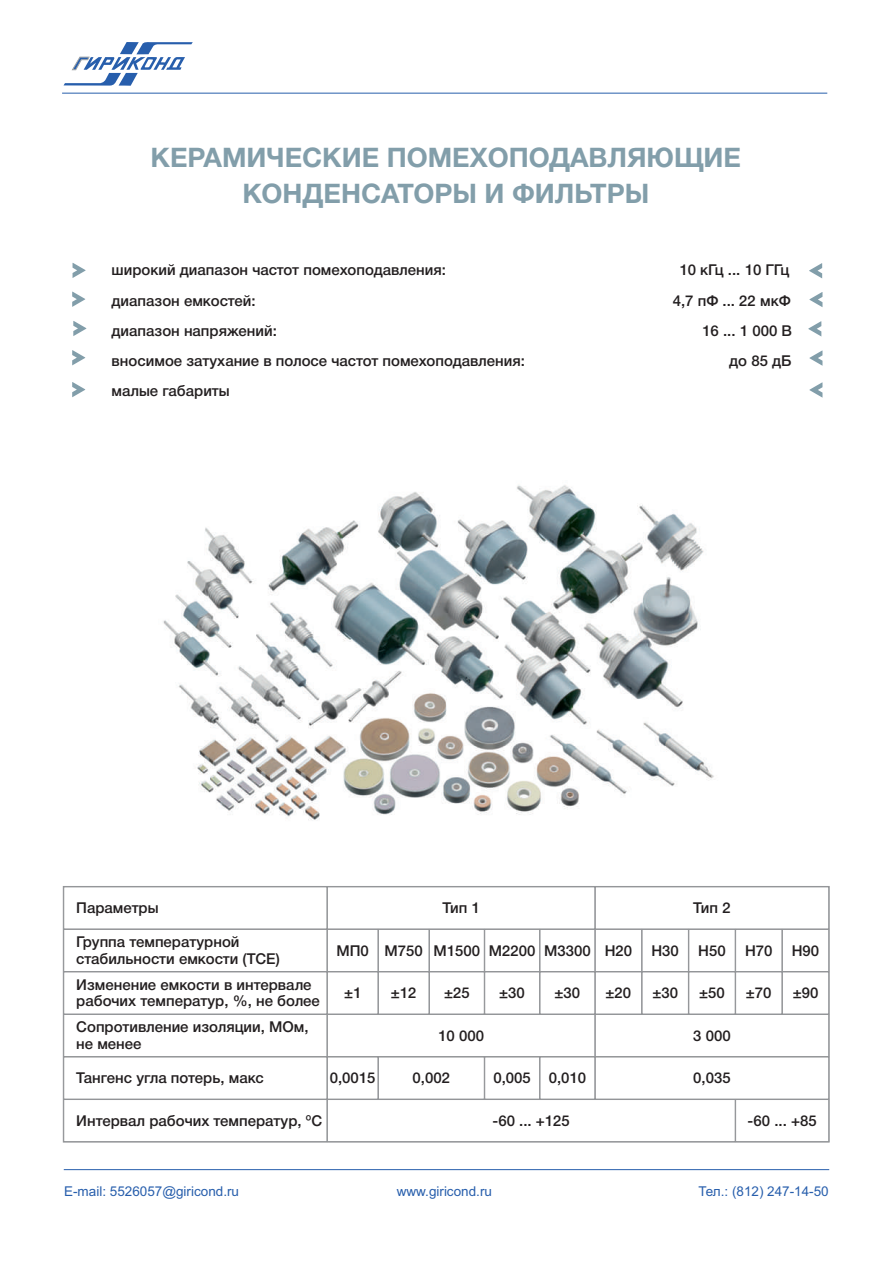
<style>
.page{position:relative;width:893px;height:1263px;background:#fff}
.page>*{position:absolute;margin:0;border:0;box-sizing:border-box;transform-origin:0 0}
.t1{font:700 27px/36.2px "Helvetica Neue Cyr";color:#829eaa;text-align:center}
.t2{font:500 15px/16.6px "Helvetica Neue Cyr";color:#231f20}
.t3{font:13.5px "Arial";color:#275eac}
.s1{font-family:"Arial";font-weight:400}
</style>
<div class="page">
<svg style="left:73px;top:263px;width:13px;height:15px"></svg>
<svg style="left:72px;top:292px;width:13px;height:15px"></svg>
<svg style="left:73px;top:321px;width:13px;height:15px"></svg>
<svg style="left:72px;top:350px;width:13px;height:15px"></svg>
<div style="left:64px;top:887px;width:263px;height:42px;border:1px solid #939598"></div>
<div style="left:327px;top:887px;width:268px;height:42px;border:1px solid #939598"></div>
<div style="left:595px;top:887px;width:234px;height:42px;border:1px solid #939598"></div>
<div style="left:64px;top:929px;width:263px;height:43px;border:1px solid #939598"></div>
<div style="left:327px;top:929px;width:51px;height:43px;border:1px solid #939598"></div>
<div style="left:378px;top:929px;width:51px;height:43px;border:1px solid #939598"></div>
<div style="left:429px;top:929px;width:55px;height:43px;border:1px solid #939598"></div>
<div style="left:484px;top:929px;width:56px;height:43px;border:1px solid #939598"></div>
<div style="left:540px;top:929px;width:55px;height:43px;border:1px solid #939598"></div>
<div style="left:595px;top:929px;width:47px;height:43px;border:1px solid #939598"></div>
<div style="left:642px;top:929px;width:47px;height:43px;border:1px solid #939598"></div>
<div style="left:689px;top:929px;width:46px;height:43px;border:1px solid #939598"></div>
<div style="left:735px;top:929px;width:47px;height:43px;border:1px solid #939598"></div>
<div style="left:782px;top:929px;width:47px;height:43px;border:1px solid #939598"></div>
<div style="left:64px;top:972px;width:263px;height:42px;border:1px solid #939598"></div>
<div style="left:327px;top:972px;width:51px;height:42px;border:1px solid #939598"></div>
<div style="left:378px;top:972px;width:51px;height:42px;border:1px solid #939598"></div>
<div style="left:429px;top:972px;width:55px;height:42px;border:1px solid #939598"></div>
<div style="left:484px;top:972px;width:56px;height:42px;border:1px solid #939598"></div>
<div style="left:540px;top:972px;width:55px;height:42px;border:1px solid #939598"></div>
<div style="left:595px;top:972px;width:47px;height:42px;border:1px solid #939598"></div>
<div style="left:642px;top:972px;width:47px;height:42px;border:1px solid #939598"></div>
<div style="left:689px;top:972px;width:46px;height:42px;border:1px solid #939598"></div>
<div style="left:735px;top:972px;width:47px;height:42px;border:1px solid #939598"></div>
<div style="left:782px;top:972px;width:47px;height:42px;border:1px solid #939598"></div>
<div style="left:64px;top:1014px;width:263px;height:43px;border:1px solid #939598"></div>
<div style="left:327px;top:1014px;width:268px;height:43px;border:1px solid #939598"></div>
<div style="left:595px;top:1014px;width:234px;height:43px;border:1px solid #939598"></div>
<div style="left:64px;top:1057px;width:263px;height:42px;border:1px solid #939598"></div>
<div style="left:327px;top:1057px;width:51px;height:42px;border:1px solid #939598"></div>
<div style="left:378px;top:1057px;width:106px;height:42px;border:1px solid #939598"></div>
<div style="left:484px;top:1057px;width:56px;height:42px;border:1px solid #939598"></div>
<div style="left:540px;top:1057px;width:55px;height:42px;border:1px solid #939598"></div>
<div style="left:595px;top:1057px;width:234px;height:42px;border:1px solid #939598"></div>
<div style="left:64px;top:1099px;width:263px;height:43px;border:1px solid #939598"></div>
<div style="left:327px;top:1099px;width:408px;height:43px;border:1px solid #939598"></div>
<div style="left:735px;top:1099px;width:94px;height:43px;border:1px solid #939598"></div>
<div style="left:63px;top:886px;width:766px;height:256px;border:1px solid #939598"></div>
<hr style="left:64px;top:1169px;width:765px;height:1px;background:#275eac">
<img style="left:163px;top:485px;width:551px;height:335px">
<svg style="left:64px;top:42px;width:129px;height:44px"></svg>
<hr style="left:62px;top:93px;width:765px;height:1px;background:#275eac">
<svg style="left:809px;top:263px;width:13px;height:15px"></svg>
<svg style="left:809px;top:292px;width:13px;height:15px"></svg>
<svg style="left:808px;top:321px;width:13px;height:15px"></svg>
<svg style="left:809px;top:351px;width:13px;height:15px"></svg>
<svg style="left:72px;top:382px;width:13px;height:15px"></svg>
<svg style="left:809px;top:382px;width:13px;height:16px"></svg>
<h1 class="t1" style="left:151px;top:142px;width:592px">КЕРАМИЧЕСКИЕ ПОМЕХОПОДАВЛЯЮЩИЕ<br>КОНДЕНСАТОРЫ И ФИЛЬТРЫ</h1>
<p class="t2" style="left:112px;top:263px;width:336px">широкий диапазон частот помехоподавления:</p>
<p class="t2" style="left:679px;top:263px;width:112px">10 кГц ... 10 ГГц</p>
<p class="t2" style="left:112px;top:293px;width:146px">диапазон емкостей:</p>
<p class="t2" style="left:673px;top:293px;width:120px">4,7 пФ ... 22 мкФ</p>
<p class="t2" style="left:112px;top:323px;width:167px">диапазон напряжений:</p>
<p class="t2" style="left:702px;top:323px;width:91px">16 ... 1 000 В</p>
<p class="t2" style="left:112px;top:353px;width:415px">вносимое затухание в полосе частот помехоподавления:</p>
<p class="t2" style="left:729px;top:353px;width:64px">до 85 дБ</p>
<p class="t2" style="left:112px;top:383px;width:120px">малые габариты</p>
<p class="t2" style="left:76px;top:901px;width:84px">Параметры</p>
<p class="t2" style="left:442px;top:901px;width:39px">Тип 1</p>
<p class="t2" style="left:693px;top:901px;width:39px">Тип 2</p>
<p class="t2" style="left:76px;top:935px;width:205px">Группа температурной стабильности емкости (ТСЕ)</p>
<p class="t2" style="left:336px;top:943px;width:297px">МП0 М750 М1500 М2200 М3300 Н20</p>
<p class="t2" style="left:651px;top:943px;width:29px">Н30</p>
<p class="t2" style="left:698px;top:943px;width:29px">Н50</p>
<p class="t2" style="left:745px;top:943px;width:29px">Н70</p>
<p class="t2" style="left:792px;top:943px;width:29px">Н90</p>
<p class="t2" style="left:76px;top:977px;width:245px">Изменение емкости в интервале рабочих температур, %, не более</p>
<p class="t2" style="left:344px;top:986px;width:19px">±1</p>
<p class="t2" style="left:391px;top:986px;width:27px">±12</p>
<p class="t2" style="left:444px;top:986px;width:27px">±25</p>
<p class="t2" style="left:499px;top:986px;width:27px">±30</p>
<p class="t2" style="left:555px;top:986px;width:27px">±30</p>
<p class="t2" style="left:606px;top:986px;width:27px">±20</p>
<p class="t2" style="left:652px;top:986px;width:27px">±30</p>
<p class="t2" style="left:699px;top:986px;width:27px">±50</p>
<p class="t2" style="left:746px;top:986px;width:27px">±70</p>
<p class="t2" style="left:793px;top:986px;width:27px">±90</p>
<p class="t2" style="left:76px;top:1020px;width:234px">Сопротивление изоляции, МОм, не менее</p>
<p class="t2" style="left:438px;top:1028px;width:47px">10 000</p>
<p class="t2" style="left:693px;top:1028px;width:39px">3 000</p>
<p class="t2" style="left:76px;top:1071px;width:189px">Тангенс угла потерь, макс</p>
<p class="t2" style="left:330px;top:1071px;width:47px">0,0015</p>
<p class="t2" style="left:413px;top:1071px;width:39px">0,002</p>
<p class="t2" style="left:493px;top:1071px;width:94px">0,005 0,010</p>
<p class="t2" style="left:693px;top:1071px;width:39px">0,035</p>
<p class="t2" style="left:76px;top:1113px;width:247px">Интервал рабочих температур, <span class="s1">º</span>С</p>
<p class="t2" style="left:493px;top:1113px;width:79px">-60 ... +125</p>
<p class="t2" style="left:748px;top:1113px;width:71px">-60 ... +85</p>
<p class="t3" style="left:64px;top:1186px;width:177px">E-mail: 5526057@giricond.ru</p>
<p class="t3" style="left:397px;top:1186px;width:97px">www.giricond.ru</p>
<p class="t3" style="left:698px;top:1186px;width:132px">Тел.: (812) 247-14-50</p>
</div>
